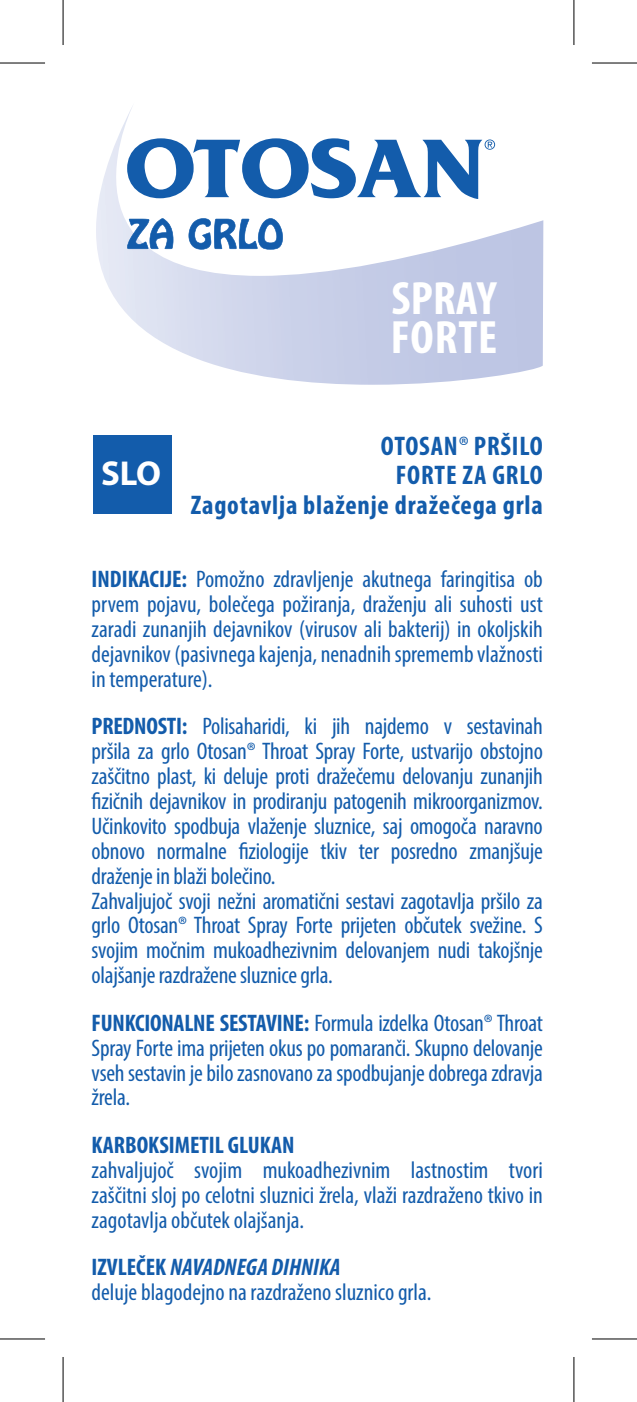
<style>
.page{position:relative;width:637px;height:1402px;background:#fff}
.page>*{position:absolute;margin:0;border:0;box-sizing:border-box;transform-origin:0 0}
.t1{font:700 condensed 47.1px/39.6px "Myriad Pro";letter-spacing:.01em;color:#fff}
.t2{font:700 34.8px "Myriad Pro";color:#fff}
.t3{font:700 condensed 27px/29.4px "Myriad Pro";letter-spacing:.03em;color:#135cab;text-align:right}
.t4{font:condensed 24px/24.9px "Myriad Pro";letter-spacing:-.01em;color:#135cab;text-align:justify}
.t5{font:700 condensed 24px "Myriad Pro";color:#135cab}
.s1{font-weight:400}
.s2{font-weight:700}
.s3{font-weight:700;font-style:italic}
</style>
<div class="page">
<svg style="left:96px;top:108px;width:447px;height:277px"></svg>
<svg style="left:127px;top:218px;width:46px;height:31px"></svg>
<svg style="left:188px;top:218px;width:95px;height:32px"></svg>
<div style="left:93px;top:435px;width:78px;height:79px;background:#135cab"></div>
<svg style="left:574px;top:0;width:1px;height:45px"></svg>
<svg style="left:574px;top:1357px;width:1px;height:45px"></svg>
<hr style="left:0;top:62px;width:45px;height:2px;background:#000">
<hr style="left:591px;top:62px;width:45px;height:2px;background:#000">
<hr style="left:0;top:1338px;width:45px;height:1px;background:#000">
<hr style="left:591px;top:1338px;width:45px;height:1px;background:#000">
<hr style="left:62px;top:0;width:2px;height:45px;background:#000">
<hr style="left:62px;top:1357px;width:2px;height:45px;background:#000">
<hr style="left:573px;top:0;width:1px;height:45px;background:#000">
<hr style="left:573px;top:1357px;width:1px;height:45px;background:#000">
<h1 class="t1" style="left:390px;top:277px;width:108px">SPRAY<br>FORTE</h1>
<h2 class="t2" style="left:101px;top:450px;width:61px">SLO</h2>
<p class="t3" style="left:190px;top:430px;width:353px">OTOSAN<span class="s1">®</span> PRŠILO<br>FORTE ZA GRLO<br>Zagotavlja blaženje dražečega grla</p>
<p class="t4" style="left:92px;top:566px;width:452px"><span class="s2">INDIKACIJE:</span> Pomožno zdravljenje akutnega faringitisa ob prvem pojavu, bolečega požiranja, draženju ali suhosti ust zaradi zunanjih dejavnikov (virusov ali bakterij) in okoljskih dejavnikov (pasivnega kajenja, nenadnih sprememb vlažnosti in temperature).</p>
<p class="t4" style="left:92px;top:713px;width:452px;text-align:left"><span class="s2">PREDNOSTI:</span> Polisaharidi, ki jih najdemo v sestavinah pršila za grlo Otosan® Throat Spray Forte, ustvarijo obstojno zaščitno plast, ki deluje proti dražečemu delovanju zunanjih fizičnih dejavnikov in prodiranju patogenih mikroorganizmov.<br>Učinkovito spodbuja vlaženje sluznice, saj omogoča naravno obnovo normalne fiziologije tkiv ter posredno zmanjšuje draženje in blaži bolečino.<br>Zahvaljujoč svoji nežni aromatični sestavi zagotavlja pršilo za grlo Otosan® Throat Spray Forte prijeten občutek svežine. S svojim močnim mukoadhezivnim delovanjem nudi takojšnje olajšanje razdražene sluznice grla.</p>
<p class="t4" style="left:92px;top:1010px;width:452px"><span class="s2">FUNKCIONALNE SESTAVINE:</span> Formula izdelka Otosan® Throat Spray Forte ima prijeten okus po pomaranči. Skupno delovanje vseh sestavin je bilo zasnovano za spodbujanje dobrega zdravja žrela.</p>
<p class="t5" style="left:92px;top:1130px;width:204px">KARBOKSIMETIL GLUKAN</p>
<p class="t4" style="left:92px;top:1157px;width:452px">zahvaljujoč svojim mukoadhezivnim lastnostim tvori zaščitni sloj po celotni sluznici žrela, vlaži razdraženo tkivo in zagotavlja občutek olajšanja.</p>
<p class="t4" style="left:92px;top:1254px;width:341px"><span class="s2">IZVLEČEK</span> <span class="s3">NAVADNEGA DIHNIKA<br></span>deluje blagodejno na razdraženo sluznico grla.</p>
</div>
